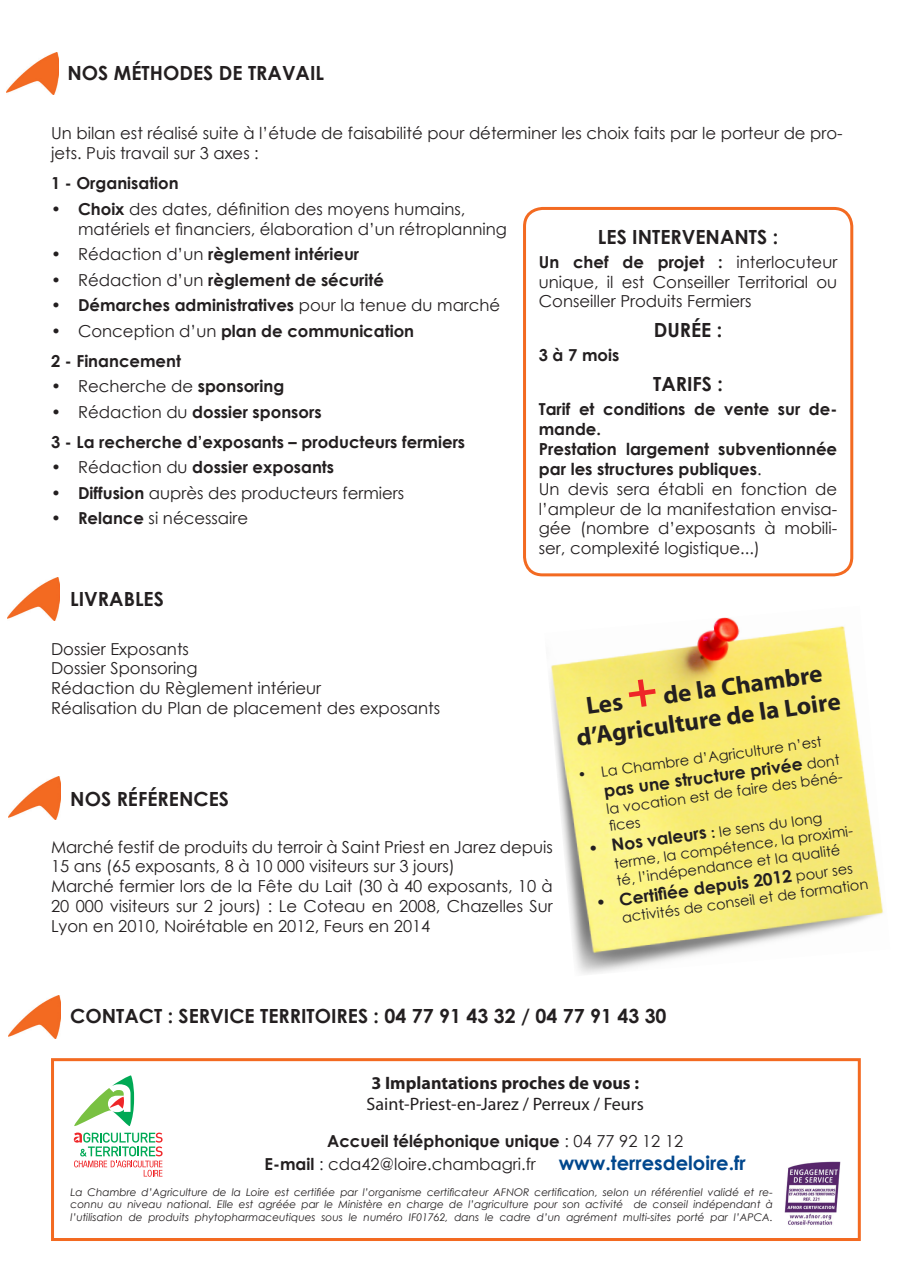
<style>
.page{position:relative;width:910px;height:1280px;background:#fff}
.page>*{position:absolute;margin:0;border:0;box-sizing:border-box;transform-origin:0 0}
.t1{font:700 24.75px/29.7px "Myriad Pro";color:#231f20;text-align:center}
.t2{font:700 19.5px "Century Gothic";color:#231f20}
.t3{font:18px "Myriad Pro";color:#231f20}
.t4{font:700 18px "Myriad Pro";color:#231f20}
.t5{font:700 16.95px "Century Gothic";color:#231f20}
.t6{font:700 16.65px/20px "Century Gothic";color:#231f20}
.t7{font:16.5px/19.8px "Century Gothic";color:#231f20;text-align:justify}
.t8{font:700 16.5px/19.8px "Century Gothic";color:#231f20}
.t9{font:14.4px/17.1px "Century Gothic";color:#231f20}
.t10{font:italic 10.5px/12.6px "Century Gothic";color:#231f20;text-align:justify}
.s1{font-weight:700}
.s2{font-weight:400}
.s3{font-size:50.85px;color:#ee2628}
.s4{font-weight:400;font-size:14.4px}
.s5{font-weight:700;font-size:16.95px}
.s6{font-weight:700;font-size:19.5px;color:#01478d}
</style>
<div class="page">
<div style="left:523px;top:207px;width:330px;height:369px;border:3px solid #f36a21;border-radius:18px"></div>
<svg style="left:74px;top:1132px;width:89px;height:45px"></svg>
<svg style="left:74px;top:1075px;width:60px;height:51px"></svg>
<div style="left:51px;top:1058px;width:810px;height:183px;border:3px solid #f36a21"></div>
<img style="left:784px;top:1161px;width:56px;height:64px">
<img style="left:7px;top:52px;width:52px;height:43px">
<img style="left:8px;top:577px;width:52px;height:43px">
<img style="left:9px;top:777px;width:51px;height:42px">
<img style="left:9px;top:996px;width:51px;height:42px">
<img style="left:550px;top:617px;width:334px;height:357px">
<p class="t2" style="left:67px;top:58px;width:258px">NOS MÉTHODES DE TRAVAIL</p>
<p class="t7" style="left:51px;top:123px;width:793px">Un bilan est réalisé suite à l’étude de faisabilité pour déterminer les choix faits par le porteur de pro&shy;jets. Puis travail sur 3 axes :</p>
<p class="t8" style="left:51px;top:173px;width:129px">1 - Organisation</p>
<p class="t7" style="left:78px;top:199px;width:431px;text-indent:-27px"><span class="s1">• Choix</span> des dates, définition des moyens humains, matériels et financiers, élaboration d’un rétroplanning</p>
<p class="t8" style="left:51px;top:243px;width:310px"><span class="s2">• Rédaction d’un</span> règlement intérieur</p>
<p class="t8" style="left:51px;top:269px;width:335px"><span class="s2">• Rédaction d’un</span> règlement de sécurité</p>
<p class="t8" style="left:51px;top:294px;width:451px">• Démarches administratives <span class="s2">pour la tenue du marché</span></p>
<p class="t8" style="left:51px;top:320px;width:365px"><span class="s2">• Conception d’un</span> plan de communication</p>
<p class="t8" style="left:51px;top:350px;width:132px">2 - Financement</p>
<p class="t7" style="left:51px;top:376px;width:235px">• Recherche de <span class="s1">sponsoring</span></p>
<p class="t8" style="left:51px;top:401px;width:272px"><span class="s2">• Rédaction du</span> dossier sponsors</p>
<p class="t8" style="left:51px;top:431px;width:416px">3 - La recherche d’exposants – producteurs fermiers</p>
<p class="t8" style="left:51px;top:456px;width:285px"><span class="s2">• Rédaction du</span> dossier exposants</p>
<p class="t7" style="left:51px;top:482px;width:355px"><span class="s1">• Diffusion</span> auprès des producteurs fermiers</p>
<p class="t7" style="left:51px;top:508px;width:199px"><span class="s1">• Relance</span> si nécessaire</p>
<p class="t2" style="left:598px;top:222px;width:182px">LES INTERVENANTS :</p>
<p class="t7" style="left:539px;top:252px;width:300px"><span class="s1">Un chef de projet :</span> interlocuteur unique, il est Conseiller Territorial ou Conseiller Produits Fermiers</p>
<p class="t2" style="left:654px;top:315px;width:70px">DURÉE :</p>
<p class="t8" style="left:539px;top:345px;width:82px">3 à 7 mois</p>
<p class="t2" style="left:653px;top:369px;width:71px">TARIFS :</p>
<p class="t8" style="left:539px;top:399px;width:300px">Tarif et conditions de vente sur de&shy;mande.</p>
<p class="t6" style="left:539px;top:438px;width:300px">Prestation largement subventionnée par les structures publiques<span class="s2">.</span></p>
<p class="t7" style="left:539px;top:479px;width:300px">Un devis sera établi en fonction de l’ampleur de la manifestation envisa&shy;gée (nombre d’exposants à mobili&shy;ser, complexité logistique...)</p>
<p class="t2" style="left:70px;top:584px;width:95px">LIVRABLES</p>
<p class="t7" style="left:51px;top:638px;width:140px">Dossier Exposants</p>
<p class="t7" style="left:51px;top:658px;width:148px">Dossier Sponsoring</p>
<p class="t7" style="left:51px;top:678px;width:272px">Rédaction du Règlement intérieur</p>
<p class="t7" style="left:51px;top:698px;width:391px">Réalisation du Plan de placement des exposants</p>
<p class="t2" style="left:70px;top:784px;width:160px">NOS RÉFÉRENCES</p>
<p class="t7" style="left:51px;top:836px;width:503px">Marché festif de produits du terroir à Saint Priest en Jarez depuis<br>15 ans (65 exposants, 8 à 10 000 visiteurs sur 3 jours)</p>
<p class="t7" style="left:51px;top:876px;width:503px">Marché fermier lors de la Fête du Lait (30 à 40 exposants, 10 à 20 000 visiteurs sur 2 jours) : Le Coteau en 2008, Chazelles Sur Lyon en 2010, Noirétable en 2012, Feurs en 2014</p>
<p class="t1" style="left:570px;top:693px;width:268px;rotate:-8deg">Les <span class="s3">+</span> de la Chambre d’Agriculture de la Loire</p>
<p class="t9" style="left:576px;top:767px;width:248px;rotate:-8deg">• La Chambre d’Agriculture n’est</p>
<p class="t5" style="left:602px;top:779px;width:239px;rotate:-8deg">pas une structure privée <span class="s4">dont</span></p>
<p class="t9" style="left:605px;top:801px;width:242px;rotate:-8deg">la vocation est de faire des béné&shy;fi ces</p>
<p class="t9" style="left:611px;top:838px;width:245px;text-indent:-24px;rotate:-8deg"><span class="s5">• Nos valeurs</span> <span class="s1">:</span> le sens du long terme, la compétence, la proximi&shy;té, l’indépendance et la qualité</p>
<p class="t5" style="left:594px;top:890px;width:261px;rotate:-8deg">• Certifi ée depuis 2012 <span class="s4">pour ses</span></p>
<p class="t9" style="left:621px;top:909px;width:250px;rotate:-8deg">activités de conseil et de formation</p>
<p class="t2" style="left:70px;top:1001px;width:598px">CONTACT : SERVICE TERRITOIRES : 04 77 91 43 32 / 04 77 91 43 30</p>
<p class="t4" style="left:371px;top:1071px;width:269px">3 Implantations proches de vous :</p>
<p class="t3" style="left:367px;top:1093px;width:279px">Saint-Priest-en-Jarez / Perreux / Feurs</p>
<p class="t8" style="left:327px;top:1130px;width:358px">Accueil téléphonique unique <span class="s2">: 04 77 92 12 12</span></p>
<p class="t7" style="left:265px;top:1154px;width:483px"><span class="s1">E-mail</span> : cda42@loire.chambagri.fr <span class="s6">www.terresdeloire.fr</span></p>
<p class="t10" style="left:71px;top:1185px;width:704px">La Chambre d’Agriculture de la Loire est certifiée par l’organisme certificateur AFNOR certification, selon un référentiel validé et re&shy;connu au niveau national. Elle est agréée par le Ministère en charge de l’agriculture pour son activité de conseil indépendant à l’utilisation de produits phytopharmaceutiques sous le numéro IF01762, dans le cadre d’un agrément multi-sites porté par l’APCA.</p>
</div>
